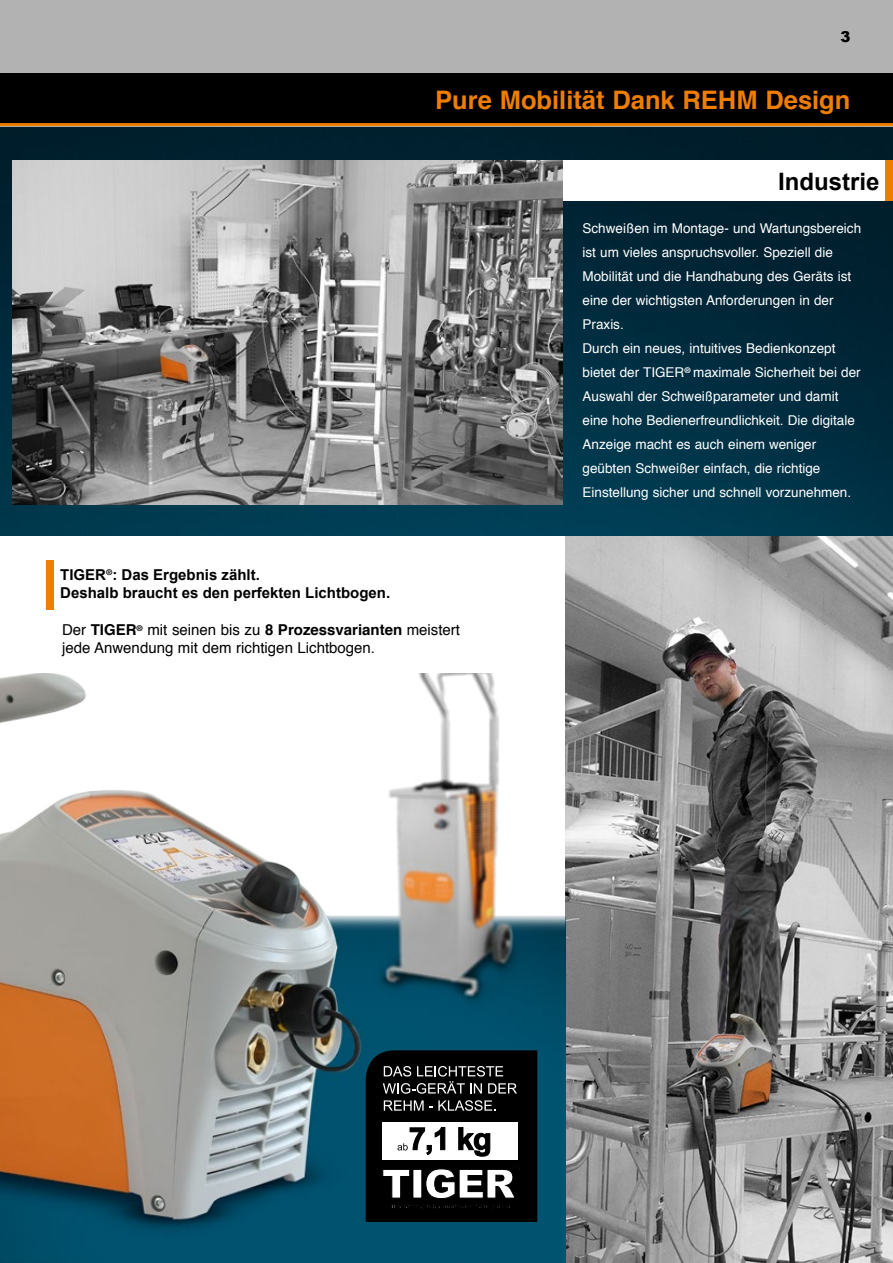
<style>
.page{position:relative;width:893px;height:1263px;background:#fff}
.page>*{position:absolute;margin:0;border:0;box-sizing:border-box;transform-origin:0 0}
.t1{font:700 25.5px "Helvetica";color:#ef7d00}
.t2{font:700 24px "Arial";color:#000}
.t3{font:15px/18px "Helvetica";color:#000}
.t4{font:700 15px/18px "Arial";color:#000}
.t5{font:900 15px "Arial";color:#000}
.t6{font:13.5px/24px "Helvetica";color:#fff}
.s1{font-weight:700}
</style>
<div class="page">
<img style="left:566px;top:536px;width:327px;height:727px">
<img style="left:0;top:126px;width:893px;height:410px">
<div style="left:0;top:0;width:893px;height:126px;background:#b2b2b2"></div>
<div style="left:0;top:73px;width:893px;height:52px;background:#000"></div>
<hr style="left:0;top:123px;width:893px;height:3px;background:#ef7d00">
<img style="left:0;top:673px;width:565px;height:590px">
<div style="left:561px;top:161px;width:324px;height:40px;background:#fff"></div>
<div style="left:885px;top:161px;width:8px;height:40px;background:#ef7d00"></div>
<img style="left:12px;top:161px;width:550px;height:343px">
<div style="left:46px;top:561px;width:8px;height:49px;background:#ef7d00"></div>
<svg style="left:364px;top:1050px;width:173px;height:172px"></svg>
<p class="t5" style="left:840px;top:26px;width:12px">3</p>
<h1 class="t1" style="left:435px;top:79px;width:417px">Pure Mobilität Dank REHM Design</h1>
<h2 class="t2" style="left:778px;top:166px;width:103px">Industrie</h2>
<p class="t4" style="left:60px;top:566px;width:332px">TIGER<sup>®</sup>: Das Ergebnis zählt.<br>Deshalb braucht es den perfekten Lichtbogen.</p>
<p class="t3" style="left:62px;top:621px;width:400px">Der <span class="s1">TIGER</span><sup>®</sup> mit seinen bis zu <span class="s1">8 Prozessvarianten</span> meistert jede Anwendung mit dem richtigen Lichtbogen.</p>
<p class="t6" style="left:583px;top:217px;width:280px">Schweißen im Montage- und Wartungsbereich ist um vieles anspruchsvoller. Speziell die Mobilität und die Handhabung des Geräts ist eine der wichtigsten Anforderungen in der Praxis.<br>Durch ein neues, intuitives Bedienkonzept bietet der TIGER<sup>®</sup> maximale Sicherheit bei der Auswahl der Schweißparameter und damit eine hohe Bedienerfreundlichkeit. Die digitale Anzeige macht es auch einem weniger geübten Schweißer einfach, die richtige Einstellung sicher und schnell vorzunehmen.</p>
</div>
